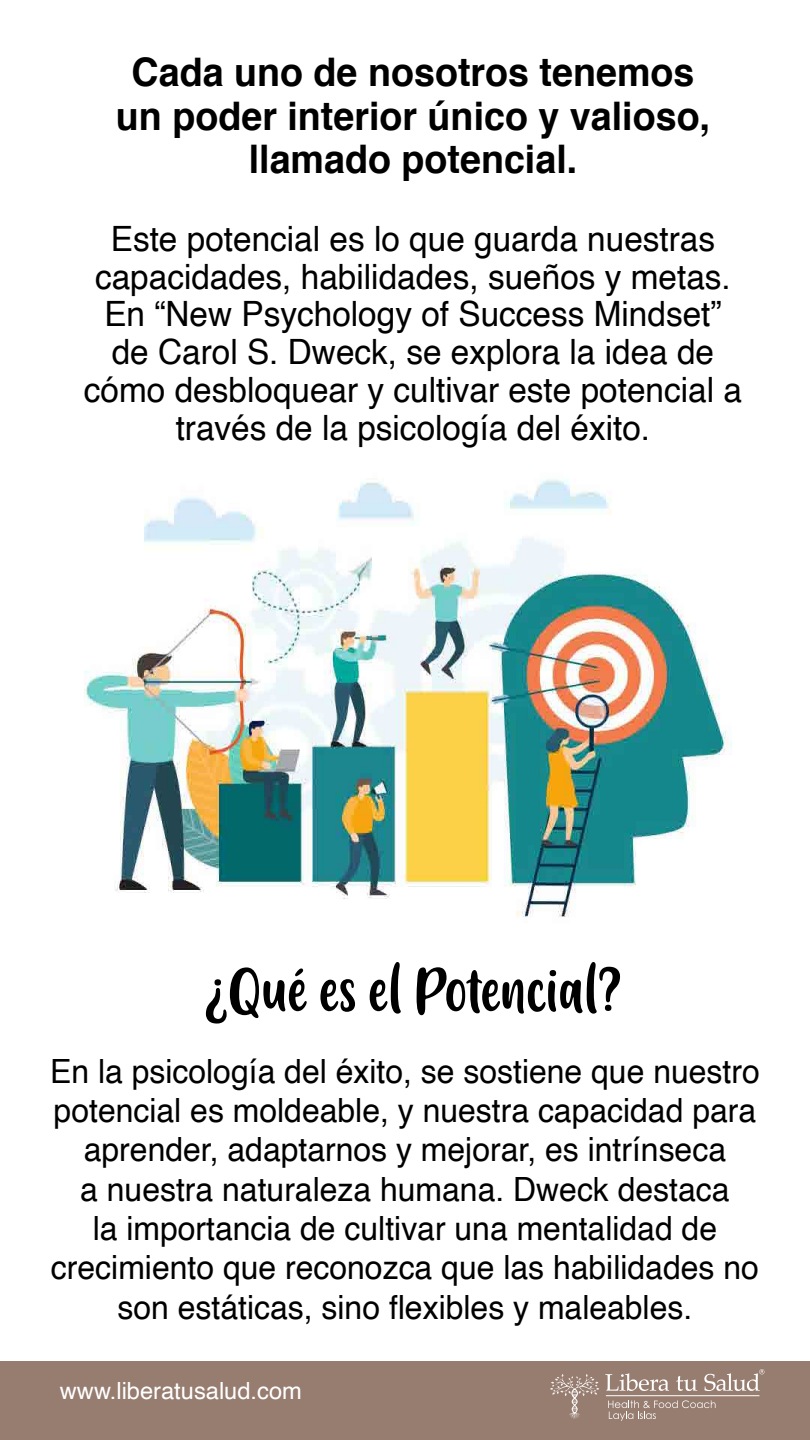
<style>
.page{position:relative;width:810px;height:1440px;background:#fff}
.page>*{position:absolute;margin:0;border:0;box-sizing:border-box;transform-origin:0 0}
.t1{font:63.38px "Friendly Schoolmates";color:#000;scale:.96 1}
.t2{font:700 39.38px/43.8px "Helvetica";color:#000;text-align:center;scale:.96 1}
.t3{font:34.88px/37.9px "Helvetica";color:#000;text-align:center;scale:.96 1}
.t4{font:33.38px/39.4px "Helvetica";color:#000;text-align:center;scale:.96 1}
.t5{font:23.7px "Helvetica";color:#fff}
</style>
<div class="page">
<img style="left:84px;top:479px;width:648px;height:438px">
<div style="left:0;top:1361px;width:810px;height:79px;background:#977c70"></div>
<svg style="left:608px;top:1400px;width:108px;height:21px"></svg>
<svg style="left:605px;top:1373px;width:64px;height:18px"></svg>
<svg style="left:676px;top:1376px;width:21px;height:15px"></svg>
<svg style="left:550px;top:1374px;width:49px;height:45px"></svg>
<hr style="left:606px;top:1395px;width:153px;height:1px;background:#fff">
<svg style="left:704px;top:1369px;width:60px;height:22px"></svg>
<p class="t2" style="left:116px;top:51px;width:621px">Cada uno de nosotros tenemos un poder interior único y valioso, llamado potencial.</p>
<p class="t3" style="left:84px;top:221px;width:687px">Este potencial es lo que guarda nuestras capacidades, habilidades, sueños y metas.<br>En “New Psychology of Success Mindset” de Carol S. Dweck, se explora la idea de cómo desbloquear y cultivar este potencial a través de la psicología del éxito.</p>
<h1 class="t1" style="left:204px;top:956px;width:436px">¿Qué es el Potencial?</h1>
<p class="t4" style="left:50px;top:1052px;width:741px">En la psicología del éxito, se sostiene que nuestro potencial es moldeable, y nuestra capacidad para aprender, adaptarnos y mejorar, es intrínseca<br>a nuestra naturaleza humana. Dweck destaca<br>la importancia de cultivar una mentalidad de crecimiento que reconozca que las habilidades no son estáticas, sino flexibles y maleables.</p>
<p class="t5" style="left:60px;top:1373px;width:244px">www.liberatusalud.com</p>
</div>
